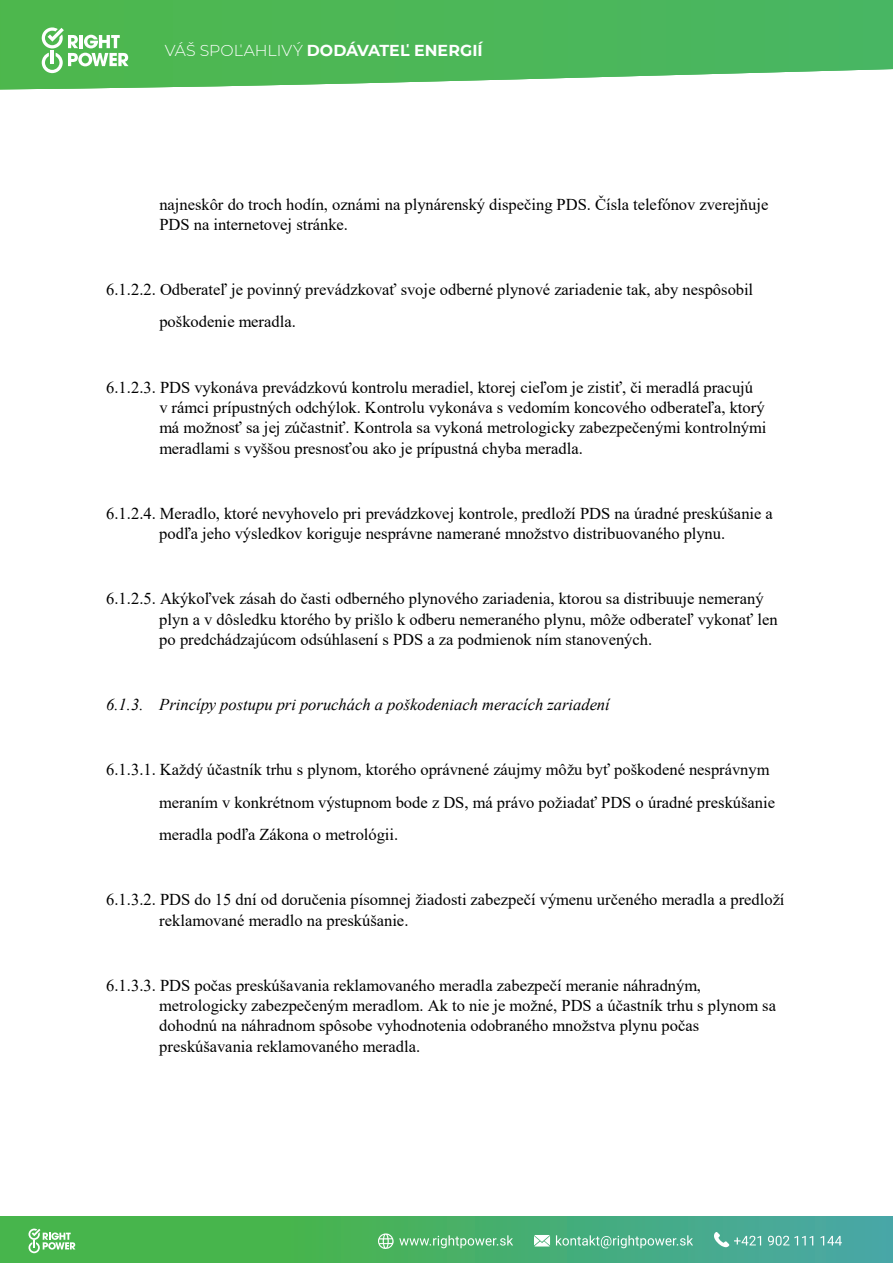
<style>
.page{position:relative;width:893px;height:1263px;background:#fff}
.page>*{position:absolute;margin:0;border:0;box-sizing:border-box;transform-origin:0 0}
.t1{font:16.5px/20.4px "Times New Roman";color:#000}
.t2{font:italic 16.5px "Times New Roman";color:#000}
.t3{font:700 15.9px "Montserrat";letter-spacing:.005em;color:#fff}
.s1{font-weight:300;font-size:15.75px}
</style>
<div class="page">
<svg style="left:0;top:0;width:893px;height:89px;background:#5dbd68"></svg>
<svg style="left:42px;top:27px;width:87px;height:46px"></svg>
<svg style="left:0;top:1217px;width:893px;height:46px;background:#47b06a"></svg>
<svg style="left:28px;top:1228px;width:47px;height:25px"></svg>
<svg style="left:378px;top:1233px;width:135px;height:17px;background:#6abe81"></svg>
<svg style="left:534px;top:1235px;width:16px;height:11px"></svg>
<svg style="left:556px;top:1235px;width:137px;height:13px;background:#70bfa0"></svg>
<svg style="left:714px;top:1232px;width:128px;height:15px;background:#69b8aa"></svg>
<p class="t3" style="left:165px;top:39px;width:319px"><span class="s1">VÁŠ SPOĽAHLIVÝ</span> DODÁVATEĽ ENERGIÍ</p>
<p class="t1" style="left:159px;top:193px;width:611px">najneskôr do troch hodín, oznámi na plynárenský dispečing PDS. Čísla telefónov zverejňuje<br>PDS na internetovej stránke.</p>
<p class="t1" style="left:159px;top:273px;width:595px;line-height:32.4px;text-indent:-53px">6.1.2.2. Odberateľ je povinný prevádzkovať svoje odberné plynové zariadenie tak, aby nespôsobil poškodenie meradla.</p>
<p class="t1" style="left:159px;top:376px;width:608px;text-indent:-53px">6.1.2.3. PDS vykonáva prevádzkovú kontrolu meradiel, ktorej cieľom je zistiť, či meradlá pracujú<br>v rámci prípustných odchýlok. Kontrolu vykonáva s vedomím koncového odberateľa, ktorý má možnosť sa jej zúčastniť. Kontrola sa vykoná metrologicky zabezpečenými kontrolnými meradlami s vyššou presnosťou ako je prípustná chyba meradla.</p>
<p class="t1" style="left:106px;top:503px;width:668px;text-align:center">6.1.2.4. Meradlo, ktoré nevyhovelo pri prevádzkovej kontrole, predloží PDS na úradné preskúšanie a podľa jeho výsledkov koriguje nesprávne namerané množstvo distribuovaného plynu.</p>
<p class="t1" style="left:159px;top:588px;width:620px;text-indent:-53px">6.1.2.5. Akýkoľvek zásah do časti odberného plynového zariadenia, ktorou sa distribuuje nemeraný plyn a v dôsledku ktorého by prišlo k odberu nemeraného plynu, môže odberateľ vykonať len po predchádzajúcom odsúhlasení s PDS a za podmienok ním stanovených.</p>
<p class="t2" style="left:106px;top:693px;width:505px">6.1.3. Princípy postupu pri poruchách a poškodeniach meracích zariadení</p>
<p class="t1" style="left:159px;top:753px;width:617px;line-height:32.4px;text-indent:-53px">6.1.3.1. Každý účastník trhu s plynom, ktorého oprávnené záujmy môžu byť poškodené nesprávnym meraním v konkrétnom výstupnom bode z DS, má právo požiadať PDS o úradné preskúšanie meradla podľa Zákona o metrológii.</p>
<p class="t1" style="left:159px;top:889px;width:627px;text-indent:-53px">6.1.3.2. PDS do 15 dní od doručenia písomnej žiadosti zabezpečí výmenu určeného meradla a predloží reklamované meradlo na preskúšanie.</p>
<p class="t1" style="left:159px;top:974px;width:618px;text-indent:-53px">6.1.3.3. PDS počas preskúšavania reklamovaného meradla zabezpečí meranie náhradným, metrologicky zabezpečeným meradlom. Ak to nie je možné, PDS a účastník trhu s plynom sa dohodnú na náhradnom spôsobe vyhodnotenia odobraného množstva plynu počas preskúšavania reklamovaného meradla.</p>
</div>
